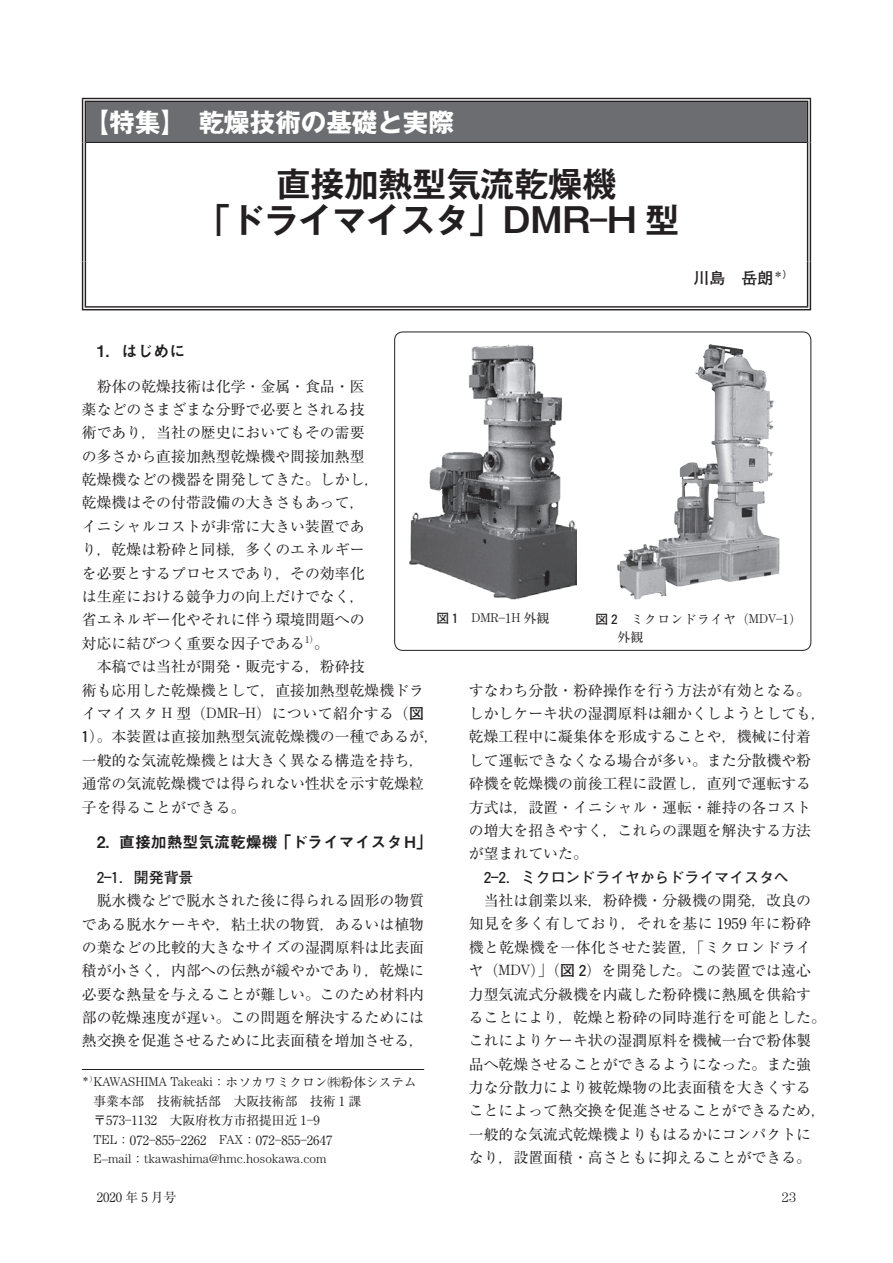
<style>
.page{position:relative;width:893px;height:1263px;background:#fff}
.page>*{position:absolute;margin:0;border:0;box-sizing:border-box;transform-origin:0 0}
.t1{font:700 34.05px/36.2px "Gothic MB101 Pro De";color:#231f20;text-align:center}
.t2{font:700 25.5px "Gothic MB101 Pro";color:#fff}
.t3{font:15.9px "Midashi Go Pro MB31";letter-spacing:-.005em;color:#231f20}
.t4{font:700 15.9px "Futo Go B101 Pro";color:#231f20}
.t5{font:14.85px/23.4px "Ryumin Pro";color:#231f20}
.t6{font:700 14.85px "Futo Go B101 Pro";color:#231f20}
.t7{font:300 13.8px "Century Std";color:#231f20}
.t8{font:12.75px/19.2px "Ryumin Pro";color:#231f20}
.t9{font:300 12.75px "Century Std";color:#231f20}
.t10{font:12.75px/18.1px "Ryumin Pro";letter-spacing:.035em;color:#231f20}
.s1{font-family:"Century Std";font-weight:300}
.s2{font-family:"Tsuku Min Pro R"}
.s3{font-family:"Futo Go B101 Pro";font-weight:700}
.s4{font-family:"Hankaku Num Ftg"}
.s5{font-family:"Hankaku Num Ftg";font-weight:400}
.s6{font-family:"Ryumin Pro";font-weight:400}
.s7{font-family:"Tsuku Min Pro R";font-weight:400}
</style>
<div class="page">
<hr style="left:82px;top:1069px;width:342px;height:1px;background:#231f20">
<div style="left:394px;top:332px;width:417px;height:319px;border:1px solid #231f20;border-radius:8px"></div>
<div style="left:84px;top:100px;width:725px;height:42px;background:#6c6d70"></div>
<svg style="left:83px;top:99px;width:727px;height:3px"></svg>
<hr style="left:82px;top:102px;width:4px;height:40px;background:#bebdbd">
<hr style="left:807px;top:102px;width:4px;height:40px;background:#bbbaba">
<hr style="left:82px;top:142px;width:4px;height:119px;background:#bebdbd">
<hr style="left:807px;top:142px;width:4px;height:119px;background:#bbbaba">
<hr style="left:82px;top:261px;width:4px;height:45px;background:#c1bfc0">
<hr style="left:807px;top:261px;width:4px;height:45px;background:#c1bfc0">
<hr style="left:82px;top:98px;width:729px;height:1px;background:#231f20">
<hr style="left:85px;top:101px;width:723px;height:1px;background:#231f20">
<hr style="left:82px;top:99px;width:1px;height:43px;background:#231f20">
<hr style="left:85px;top:102px;width:1px;height:40px;background:#231f20">
<hr style="left:807px;top:102px;width:1px;height:40px;background:#231f20">
<hr style="left:810px;top:99px;width:1px;height:43px;background:#231f20">
<hr style="left:82px;top:142px;width:1px;height:119px;background:#231f20">
<hr style="left:85px;top:142px;width:1px;height:119px;background:#231f20">
<hr style="left:807px;top:142px;width:1px;height:119px;background:#231f20">
<hr style="left:810px;top:142px;width:1px;height:119px;background:#231f20">
<hr style="left:82px;top:261px;width:1px;height:48px;background:#231f20">
<hr style="left:85px;top:261px;width:1px;height:45px;background:#231f20">
<hr style="left:807px;top:261px;width:1px;height:45px;background:#231f20">
<hr style="left:810px;top:261px;width:1px;height:48px;background:#231f20">
<hr style="left:85px;top:306px;width:723px;height:2px;background:#231f20">
<hr style="left:82px;top:309px;width:729px;height:1px;background:#231f20">
<hr style="left:86px;top:142px;width:721px;height:1px;background:#231f20">
<img style="left:409px;top:344px;width:167px;height:256px">
<img style="left:617px;top:344px;width:163px;height:256px">
<h2 class="t2" style="left:84px;top:101px;width:371px">【特集】　乾燥技術の基礎と実際</h2>
<h1 class="t1" style="left:197px;top:162px;width:484px">直接加熱型気流乾燥機<br>「ドライマイスタ」DMR―H 型</h1>
<p class="t4" style="left:694px;top:265px;width:100px">川島　岳朗<sup>＊）</sup></p>
<p class="t3" style="left:97px;top:338px;width:90px">1．はじめに</p>
<p class="t5" style="left:82px;top:373px;width:359px">　粉体の乾燥技術は化学・金属・食品・医<br>薬などのさまざまな分野で必要とされる技<br>術であり，当社の歴史においてもその需要<br>の多さから直接加熱型乾燥機や間接加熱型<br>乾燥機などの機器を開発してきた。しかし，<br>乾燥機はその付帯設備の大きさもあって，<br>イニシャルコストが非常に大きい装置であ<br>り，乾燥は粉砕と同様，多くのエネルギー<br>を必要とするプロセスであり，その効率化<br>は生産における競争力の向上だけでなく，<br>省エネルギー化やそれに伴う環境問題への<br>対応に結びつく重要な因子である<sup>1）</sup>。<br>　本稿では当社が開発・販売する，粉砕技<br>術も応用した乾燥機として，直接加熱型乾燥機ドライマイスタ <span class="s1">H</span> 型（<span class="s1">DMR</span><span class="s2">-</span><span class="s1">H</span>）について紹介する（<span class="s3">図<br></span><span class="s4">1</span>）。本装置は直接加熱型気流乾燥機の一種であるが，一般的な気流乾燥機とは大きく異なる構造を持ち，通常の気流乾燥機では得られない性状を示す乾燥粒子を得ることができる。</p>
<p class="t3" style="left:97px;top:829px;width:337px">2．直接加熱型気流乾燥機「ドライマイスタH」</p>
<p class="t6" style="left:97px;top:865px;width:98px"><span class="s5">2</span>-<span class="s5">1</span>．開発背景</p>
<p class="t5" style="left:82px;top:888px;width:344px;text-align:justify">　脱水機などで脱水された後に得られる固形の物質である脱水ケーキや，粘土状の物質，あるいは植物の葉などの比較的大きなサイズの湿潤原料は比表面積が小さく，内部への伝熱が緩やかであり，乾燥に必要な熱量を与えることが難しい。このため材料内部の乾燥速度が遅い。この問題を解決するためには熱交換を促進させるために比表面積を増加させる，</p>
<p class="t9" style="left:82px;top:1075px;width:337px"><sup>＊）</sup>KAWASHIMA Takeaki<span class="s6">：ホソカワミクロン㈱粉体システム</span></p>
<p class="t8" style="left:93px;top:1091px;width:269px">事業本部　技術統括部　大阪技術部　技術 1 課〒573<span class="s2">-</span>1132　大阪府枚方市招提田近 1<span class="s2">-</span>9<br><span class="s1">TEL</span>：072<span class="s2">-</span>855<span class="s2">-</span>2262　<span class="s1">FAX</span>：072<span class="s2">-</span>855<span class="s2">-</span>2647</p>
<p class="t9" style="left:93px;top:1151px;width:235px">E–mail<span class="s6">：</span>tkawashima@hmc.hosokawa.com</p>
<p class="t9" style="left:436px;top:610px;width:114px"><span class="s3">図</span> <span class="s5">1</span> DMR<span class="s7">-</span><span class="s6">1</span>H <span class="s6">外観</span></p>
<p class="t10" style="left:618px;top:609px;width:186px;text-indent:-22px"><span class="s3">図</span> <span class="s4">2</span> ミクロンドライヤ（<span class="s1">MDV</span><span class="s2">-</span>1）外観</p>
<p class="t5" style="left:469px;top:677px;width:359px">すなわち分散・粉砕操作を行う方法が有効となる。しかしケーキ状の湿潤原料は細かくしようとしても，乾燥工程中に凝集体を形成することや，機械に付着して運転できなくなる場合が多い。また分散機や粉砕機を乾燥機の前後工程に設置し，直列で運転する方式は，設置・イニシャル・運転・維持の各コストの増大を招きやすく，これらの課題を解決する方法が望まれていた。</p>
<p class="t6" style="left:484px;top:865px;width:307px"><span class="s5">2</span>-<span class="s5">2</span>．ミクロンドライヤからドライマイスタへ</p>
<p class="t5" style="left:469px;top:888px;width:359px">　当社は創業以来，粉砕機・分級機の開発，改良の知見を多く有しており，それを基に 1959 年に粉砕機と乾燥機を一体化させた装置，「ミクロンドライヤ（<span class="s1">MDV</span>）」（<span class="s3">図</span> <span class="s4">2</span>）を開発した。この装置では遠心力型気流式分級機を内蔵した粉砕機に熱風を供給することにより，乾燥と粉砕の同時進行を可能とした。これによりケーキ状の湿潤原料を機械一台で粉体製品へ乾燥させることができるようになった。また強力な分散力により被乾燥物の比表面積を大きくすることによって熱交換を促進させることができるため，一般的な気流式乾燥機よりもはるかにコンパクトになり，設置面積・高さともに抑えることができる。</p>
<p class="t8" style="left:97px;top:1187px;width:81px">2020 年 5 月号</p>
<p class="t7" style="left:782px;top:1189px;width:16px">23</p>
</div>
